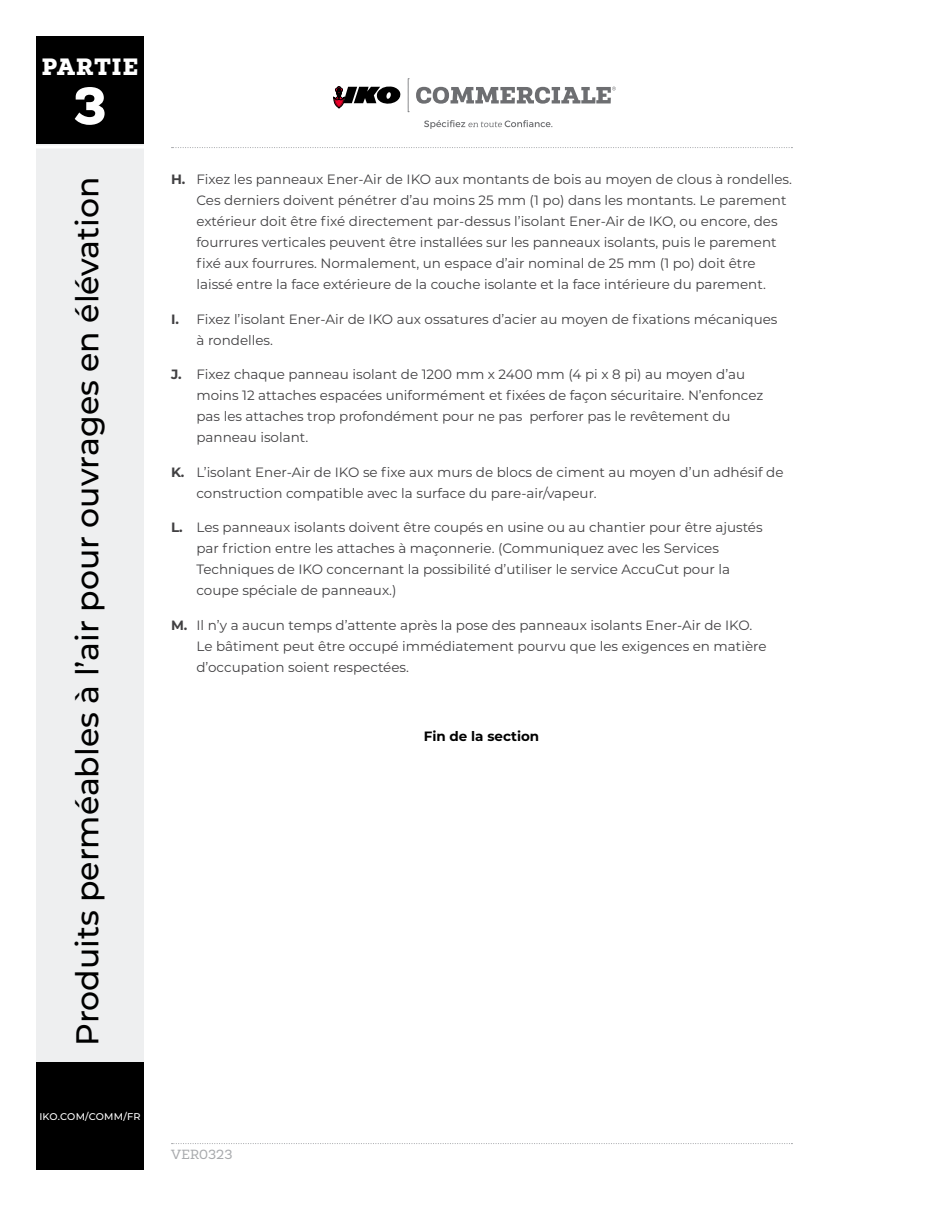
<style>
.page{position:relative;width:936px;height:1206px;background:#fff}
.page>*{position:absolute;margin:0;border:0;box-sizing:border-box;transform-origin:0 0}
.t1{font:900 54px "Newslab";color:#fff}
.t2{font:500 31.5px "Montserrat";color:#000}
.t3{font:900 24px "Newslab";letter-spacing:.05em;color:#fff}
.t4{font:13.5px/21px "Montserrat";color:#414042}
.Bodycopy{font:700 13.5px "Montserrat";color:#000}
.t5{font:13.5px "Newslab";letter-spacing:.01em;color:#a7a9ac}
.t6{font:500 9.75px "Montserrat";letter-spacing:.025em;color:#fff}
.s1{font-weight:700}
</style>
<div class="page">
<svg style="left:172px;top:1143px;width:620px;height:1px"></svg>
<svg style="left:172px;top:147px;width:620px;height:1px"></svg>
<div style="left:36px;top:144px;width:108px;height:1026px;background:#eeeff0"></div>
<div style="left:36px;top:36px;width:108px;height:108px;background:#000"></div>
<div style="left:36px;top:1062px;width:108px;height:108px;background:#000"></div>
<hr style="left:27px;top:146px;width:126px;height:3px;background:#fff">
<svg style="left:333px;top:86px;width:68px;height:23px"></svg>
<svg style="left:408px;top:79px;width:1px;height:33px"></svg>
<svg style="left:424px;top:120px;width:128px;height:9px"></svg>
<svg style="left:416px;top:87px;width:200px;height:17px"></svg>
<h3 class="t3" style="left:42px;top:51px;width:98px">PARTIE</h3>
<h1 class="t1" style="left:74px;top:71px;width:34px">3</h1>
<h2 class="t2" style="left:65px;top:1046px;width:871px;rotate:-90deg">Produits perméables à l’air pour ouvrages en élévation</h2>
<p class="t4" style="left:196px;top:168px;width:597px;text-indent:-26px"><span class="s1">H.</span> Fixez les panneaux Ener-Air de IKO aux montants de bois au moyen de clous à rondelles.<br>Ces derniers doivent pénétrer d’au moins 25 mm (1 po) dans les montants. Le parement extérieur doit être fixé directement par-dessus l’isolant Ener-Air de IKO, ou encore, des fourrures verticales peuvent être installées sur les panneaux isolants, puis le parement fixé aux fourrures. Normalement, un espace d’air nominal de 25 mm (1 po) doit être laissé entre la face extérieure de la couche isolante et la face intérieure du parement.</p>
<p class="t4" style="left:196px;top:308px;width:583px;text-indent:-26px"><span class="s1">I.</span> Fixez l’isolant Ener-Air de IKO aux ossatures d’acier au moyen de fixations mécaniques à rondelles.</p>
<p class="t4" style="left:196px;top:363px;width:568px;text-indent:-26px"><span class="s1">J.</span> Fixez chaque panneau isolant de 1200 mm x 2400 mm (4 pi x 8 pi) au moyen d’au moins 12 attaches espacées uniformément et fixées de façon sécuritaire. N’enfoncez pas les attaches trop profondément pour ne pas perforer pas le revêtement du panneau isolant.</p>
<p class="t4" style="left:196px;top:461px;width:589px;text-indent:-26px"><span class="s1">K.</span> L’isolant Ener-Air de IKO se fixe aux murs de blocs de ciment au moyen d’un adhésif de construction compatible avec la surface du pare-air/vapeur.</p>
<p class="t4" style="left:196px;top:516px;width:568px;text-indent:-26px"><span class="s1">L.</span> Les panneaux isolants doivent être coupés en usine ou au chantier pour être ajustés par friction entre les attaches à maçonnerie. (Communiquez avec les Services Techniques de IKO concernant la possibilité d’utiliser le service AccuCut pour la coupe spéciale de panneaux.)</p>
<p class="t4" style="left:196px;top:614px;width:572px;text-indent:-26px"><span class="s1">M.</span> Il n’y a aucun temps d’attente après la pose des panneaux isolants Ener-Air de IKO.<br>Le bâtiment peut être occupé immédiatement pourvu que les exigences en matière d’occupation soient respectées.</p>
<p class="Bodycopy" style="left:424px;top:726px;width:117px">Fin de la section</p>
<p class="t6" style="left:39px;top:1110px;width:103px">IKO.COM/COMM/FR</p>
<p class="t5" style="left:171px;top:1146px;width:63px">VER0323</p>
</div>
